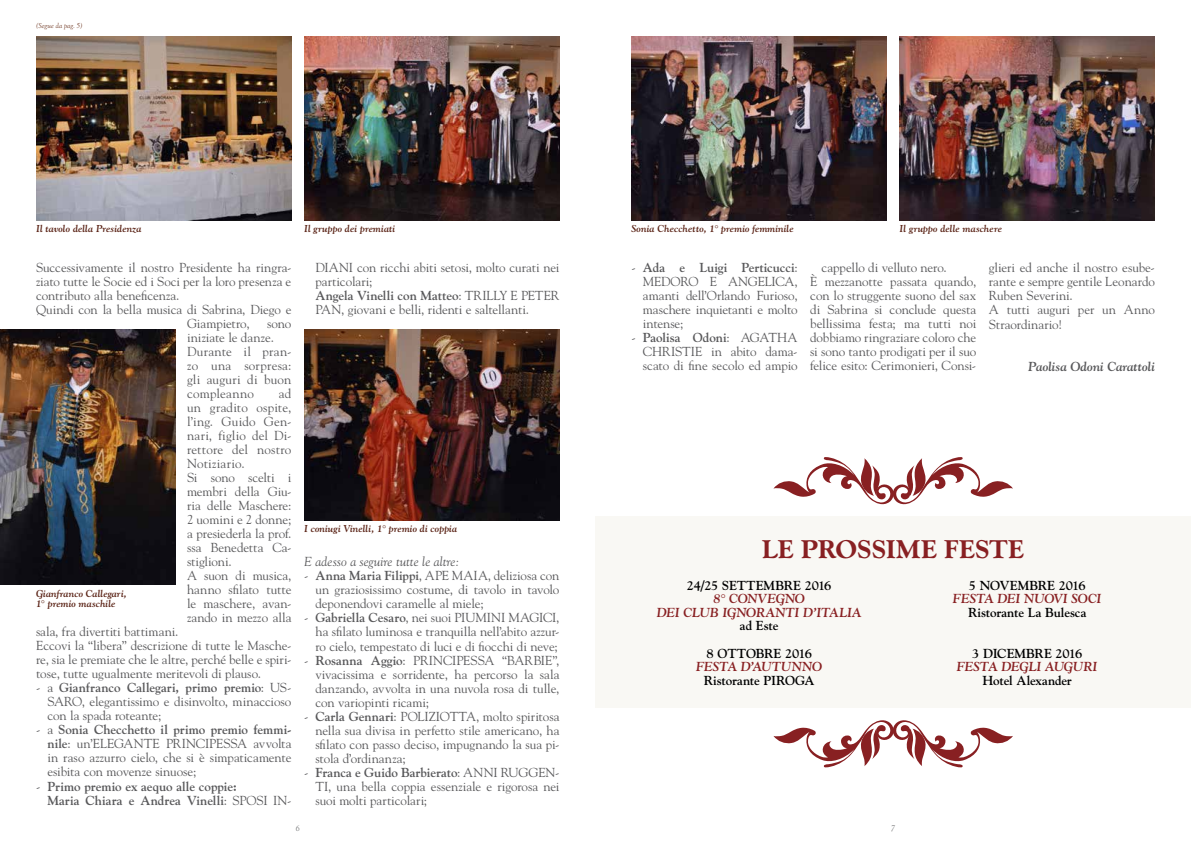
<style>
.page{position:relative;width:1191px;height:842px;background:#fff}
.page>*{position:absolute;margin:0;border:0;box-sizing:border-box;transform-origin:0 0}
.t1{font:800 26px "Goudy";color:#882022}
.t2{font:13px/14px "Goudy Std";letter-spacing:-.005em;color:#58585a;text-align:justify}
.t3{font:700 13px/27.2px "Goudy Std";letter-spacing:-.015em;color:#000}
.t4{font:italic 700 13px/13.6px "Goudy Std";letter-spacing:-.01em;color:#882022;text-align:center}
.t5{font:13px/14px "Goudy Std";letter-spacing:.015em;color:#58585a}
.t6{font:700 13px/14px "Goudy Std";letter-spacing:-.005em;color:#58585a}
.t7{font:italic 13px "Goudy Std";letter-spacing:.005em;color:#58585a}
.t8{font:italic 700 13px "Goudy Std";letter-spacing:-.005em;color:#58585a}
.t9{font:italic 700 10px/10px "Goudy Std";letter-spacing:.005em;color:#5b2417}
.t10{font:italic 8px "Goudy Std";color:#707172}
.t11{font:italic 7px "Goudy Std";letter-spacing:.02em;color:#75402c}
.s1{font-weight:700}
.s2{font-weight:400}
</style>
<div class="page">
<div style="left:595px;top:517px;width:596px;height:191px;background:#f9f8f4"></div>
<img style="left:36px;top:36px;width:255px;height:184px">
<img style="left:631px;top:36px;width:256px;height:184px">
<img style="left:0;top:329px;width:176px;height:256px">
<img style="left:304px;top:36px;width:255px;height:184px">
<img style="left:899px;top:36px;width:256px;height:184px">
<img style="left:304px;top:329px;width:255px;height:192px">
<svg style="left:773px;top:457px;width:240px;height:48px"></svg>
<svg style="left:773px;top:720px;width:240px;height:47px"></svg>
<p class="t11" style="left:36px;top:21px;width:48px">(Segue da pag. 5)</p>
<p class="t9" style="left:36px;top:224px;width:107px">Il tavolo della Presidenza</p>
<p class="t9" style="left:631px;top:224px;width:164px">Sonia Checchetto, 1° premio femminile</p>
<p class="t9" style="left:304px;top:224px;width:93px">Il gruppo dei premiati</p>
<p class="t9" style="left:899px;top:224px;width:104px">Il gruppo delle maschere</p>
<p class="t2" style="left:36px;top:261px;width:257px">Successivamente il nostro Presidente ha ringra-</p>
<p class="t2" style="left:36px;top:275px;width:257px">ziato tutte le Socie ed i Soci per la loro presenza e</p>
<p class="t2" style="left:36px;top:289px;width:145px">contributo alla beneficenza.</p>
<p class="t2" style="left:36px;top:303px;width:257px">Quindi con la bella musica di Sabrina, Diego e</p>
<p class="t2" style="left:187px;top:317px;width:64px">Giampietro,</p>
<p class="t5" style="left:187px;top:317px;width:106px;text-indent:80px">sono iniziate le danze.<br>Durante il pran&shy;zo una sorpresa: gli auguri di buon compleanno</p>
<p class="t2" style="left:187px;top:387px;width:106px;text-align:left;text-indent:92px">ad un gradito ospite, l’ing. Guido Gen&shy;nari, figlio del Di&shy;rettore del nostro<br>Notiziario.<br>Si sono scelti i membri della Giu&shy;ria delle Maschere:<br>2 uomini e 2 donne; a presiederla la prof. ssa Benedetta Ca&shy;stiglioni.<br>A suon di musica, hanno sfilato tutte le maschere, avan&shy;zando in mezzo alla</p>
<p class="t2" style="left:36px;top:625px;width:257px;text-align:left">sala, fra divertiti battimani.<br>Eccovi la “libera” descrizione di tutte le Masche&shy;re, sia le premiate che le altre, perché belle e spiri&shy;tose, tutte ugualmente meritevoli di plauso.</p>
<p class="t2" style="left:47px;top:681px;width:245px;text-indent:-11px">- a <span class="s1">Gianfranco Callegari, primo premio</span>: US-SARO, elegantissimo e disinvolto, minaccioso con la spada roteante;</p>
<p class="t2" style="left:47px;top:723px;width:246px;text-indent:-11px">- a <span class="s1">Sonia Checchetto il primo premio femmi&shy;nile</span>: un’ELEGANTE PRINCIPESSA avvolta in raso azzurro cielo, che si è simpaticamente esibita con movenze sinuose;</p>
<p class="t6" style="left:47px;top:779px;width:245px;text-indent:-11px"><span class="s2">-</span> Primo premio ex aequo alle coppie:<br>Maria Chiara e Andrea Vinelli<span class="s2">: SPOSI IN-</span></p>
<p class="t9" style="left:36px;top:589px;width:92px">Gianfranco Callegari,<br>1° premio maschile</p>
<p class="t2" style="left:315px;top:261px;width:246px;text-align:left">DIANI con ricchi abiti setosi, molto curati nei particolari;<br><span class="s1">Angela Vinelli con Matteo</span>: TRILLY E PETER PAN, giovani e belli, ridenti e saltellanti.</p>
<p class="t9" style="left:304px;top:523px;width:155px">I coniugi Vinelli, 1° premio di coppia</p>
<p class="t7" style="left:304px;top:554px;width:157px">E adesso a seguire tutte le altre:</p>
<p class="t2" style="left:315px;top:569px;width:246px;text-indent:-11px">- <span class="s1">Anna Maria Filippi</span>, APE MAIA, deliziosa con un graziosissimo costume, di tavolo in tavolo deponendovi caramelle al miele;</p>
<p class="t2" style="left:315px;top:611px;width:246px;text-indent:-11px">- <span class="s1">Gabriella Cesaro</span>, nei suoi PIUMINI MAGICI, ha sfilato luminosa e tranquilla nell’abito azzur&shy;ro cielo, tempestato di luci e di fiocchi di neve;</p>
<p class="t2" style="left:315px;top:653px;width:246px;text-indent:-11px">- <span class="s1">Rosanna Aggio</span>: PRINCIPESSA “BARBIE”, vivacissima e sorridente, ha percorso la sala danzando, avvolta in una nuvola rosa di tulle, con variopinti ricami;</p>
<p class="t2" style="left:315px;top:709px;width:246px;text-indent:-11px">- <span class="s1">Carla Gennari</span>: POLIZIOTTA, molto spiritosa nella sua divisa in perfetto stile americano, ha sfilato con passo deciso, impugnando la sua pi&shy;stola d’ordinanza;</p>
<p class="t2" style="left:315px;top:765px;width:245px;text-indent:-11px">- <span class="s1">Franca e Guido Barbierato</span>: ANNI RUGGEN-TI, una bella coppia essenziale e rigorosa nei suoi molti particolari;</p>
<p class="t2" style="left:643px;top:261px;width:156px;text-indent:-11px">- <span class="s1">Ada e Luigi Perticucci</span>:<br>MEDORO E ANGELICA, amanti dell’Orlando Furioso, maschere inquietanti e molto intense;</p>
<p class="t2" style="left:643px;top:331px;width:156px;text-indent:-11px">- <span class="s1">Paolisa Odoni</span>: AGATHA CHRISTIE in abito dama&shy;scato di fine secolo ed ampio</p>
<p class="t2" style="left:810px;top:261px;width:168px;text-align:left;text-indent:11px">cappello di velluto nero.<br>È mezzanotte passata quando, con lo struggente suono del sax di Sabrina si conclude questa bellissima festa; ma tutti noi dobbiamo ringraziare coloro che si sono tanto prodigati per il suo felice esito: Cerimonieri, Consi-</p>
<p class="t2" style="left:989px;top:261px;width:168px;text-align:left">glieri ed anche il nostro esube&shy;rante e sempre gentile Leonardo<br>Ruben Severini.<br>A tutti auguri per un Anno<br>Straordinario!</p>
<p class="t8" style="left:1028px;top:358px;width:128px">Paolisa Odoni Carattoli</p>
<h1 class="t1" style="left:762px;top:533px;width:263px">LE PROSSIME FESTE</h1>
<p class="t3" style="left:687px;top:571px;width:79px">24/25 settembre</p>
<p class="t3" style="left:804px;top:571px;width:28px">2016</p>
<p class="t4" style="left:657px;top:592px;width:206px">8° CONVEGNO<br>DEI CLUB IGNORANTI D’ITALIA</p>
<p class="t3" style="left:706px;top:612px;width:73px;text-indent:33px">ad Este<br>8 ottobre</p>
<p class="t3" style="left:969px;top:571px;width:118px">5 NOVEMBRE 2016</p>
<p class="t4" style="left:953px;top:592px;width:150px">FESTA DEI NUOVI SOCI</p>
<p class="t3" style="left:968px;top:599px;width:120px">Ristorante La Bulesca</p>
<p class="t3" style="left:972px;top:639px;width:30px">3 dicembre</p>
<p class="t3" style="left:1055px;top:639px;width:28px">2016</p>
<p class="t4" style="left:956px;top:660px;width:18px">Festa</p>
<p class="t4" style="left:1001px;top:660px;width:9px">degli</p>
<p class="t4" style="left:1045px;top:660px;width:10px">auguri</p>
<p class="t3" style="left:982px;top:667px;width:91px">Hotel Alexander</p>
<p class="t3" style="left:785px;top:639px;width:28px">2016</p>
<p class="t4" style="left:696px;top:660px;width:128px">FESTA D’AUTUNNO</p>
<p class="t3" style="left:703px;top:667px;width:112px">Ristorante PIROGA</p>
<p class="t10" style="left:296px;top:823px;width:5px">6</p>
<p class="t10" style="left:891px;top:823px;width:5px">7</p>
</div>
